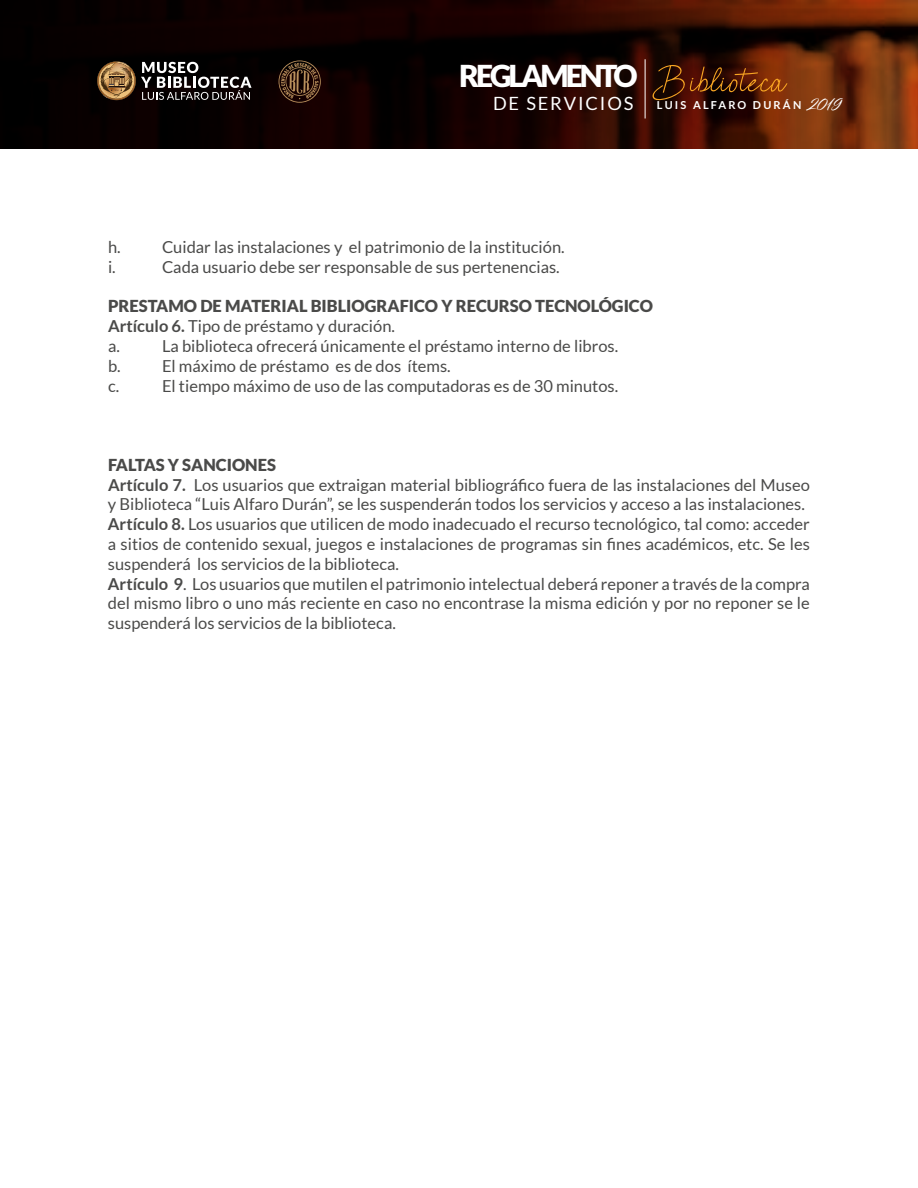
<style>
.page{position:relative;width:918px;height:1188px;background:#fff}
.page>*{position:absolute;margin:0;border:0;box-sizing:border-box;transform-origin:0 0}
.t1{font:900 30.15px "Lato";letter-spacing:-.1em;color:#fff}
.t2{font:18.3px "Lato";letter-spacing:.1em;color:#fff}
.t3{font:16.5px/19.8px "Lato";color:#4a4a49}
.t4{font:900 16.5px/19.8px "Lato";color:#4a4a49}
.t5{font:700 10.95px "Lato";letter-spacing:.2em;color:#fff}
.s1{font-family:"Brielle";font-weight:400;font-size:50.55px;color:#f7a523}
.s2{font-family:"Blacksword";font-weight:400;font-size:13.2px}
.s3{font-weight:700}
.s4{font-weight:400}
.s5{font-weight:900}
</style>
<div class="page">
<img style="left:0;top:0;width:918px;height:148px">
<svg style="left:278px;top:60px;width:43px;height:43px;background:#432b1c"></svg>
<svg style="left:97px;top:61px;width:155px;height:39px;background:#53493f"></svg>
<hr style="left:645px;top:59px;width:1px;height:59px;background:#fff">
<h1 class="t1" style="left:459px;top:59px;width:327px">REGLAMENTO <span class="s1">Biblioteca</span></h1>
<p class="t2" style="left:493px;top:93px;width:142px">DE SERVICIOS</p>
<p class="t5" style="left:657px;top:99px;width:186px">LUIS ALFARO DURÁN <span class="s2">2019</span></p>
<p class="t3" style="left:108px;top:237px;width:14px">h.</p>
<p class="t3" style="left:162px;top:237px;width:404px">Cuidar las instalaciones y el patrimonio de la institución.</p>
<p class="t3" style="left:108px;top:257px;width:9px">i.</p>
<p class="t3" style="left:162px;top:257px;width:399px">Cada usuario debe ser responsable de sus pertenencias.</p>
<p class="t4" style="left:108px;top:296px;width:547px">PRESTAMO DE MATERIAL BIBLIOGRAFICO Y RECURSO TECNOLÓGICO<br><span class="s3">Artículo 6.</span> <span class="s4">Tipo de préstamo y duración.<br>a.</span></p>
<p class="t3" style="left:162px;top:336px;width:458px">La biblioteca ofrecerá únicamente el préstamo interno de libros.</p>
<p class="t3" style="left:108px;top:356px;width:14px">b.</p>
<p class="t3" style="left:162px;top:356px;width:290px">El máximo de préstamo es de dos ítems.</p>
<p class="t3" style="left:108px;top:376px;width:13px">c.</p>
<p class="t3" style="left:162px;top:376px;width:458px">El tiempo máximo de uso de las computadoras es de 30 minutos.</p>
<p class="t3" style="left:108px;top:455px;width:704px"><span class="s5">FALTAS Y SANCIONES<br></span><span class="s3">Artículo 7.</span> Los usuarios que extraigan material bibliográfico fuera de las instalaciones del Museo y Biblioteca “Luis Alfaro Durán”, se les suspenderán todos los servicios y acceso a las instalaciones.<br><span class="s3">Artículo 8.</span> Los usuarios que utilicen de modo inadecuado el recurso tecnológico, tal como: acceder a sitios de contenido sexual, juegos e instalaciones de programas sin fines académicos, etc. Se les suspenderá los servicios de la biblioteca.<br><span class="s3">Artículo 9</span>. Los usuarios que mutilen el patrimonio intelectual deberá reponer a través de la compra del mismo libro o uno más reciente en caso no encontrase la misma edición y por no reponer se le suspenderá los servicios de la biblioteca.</p>
</div>
